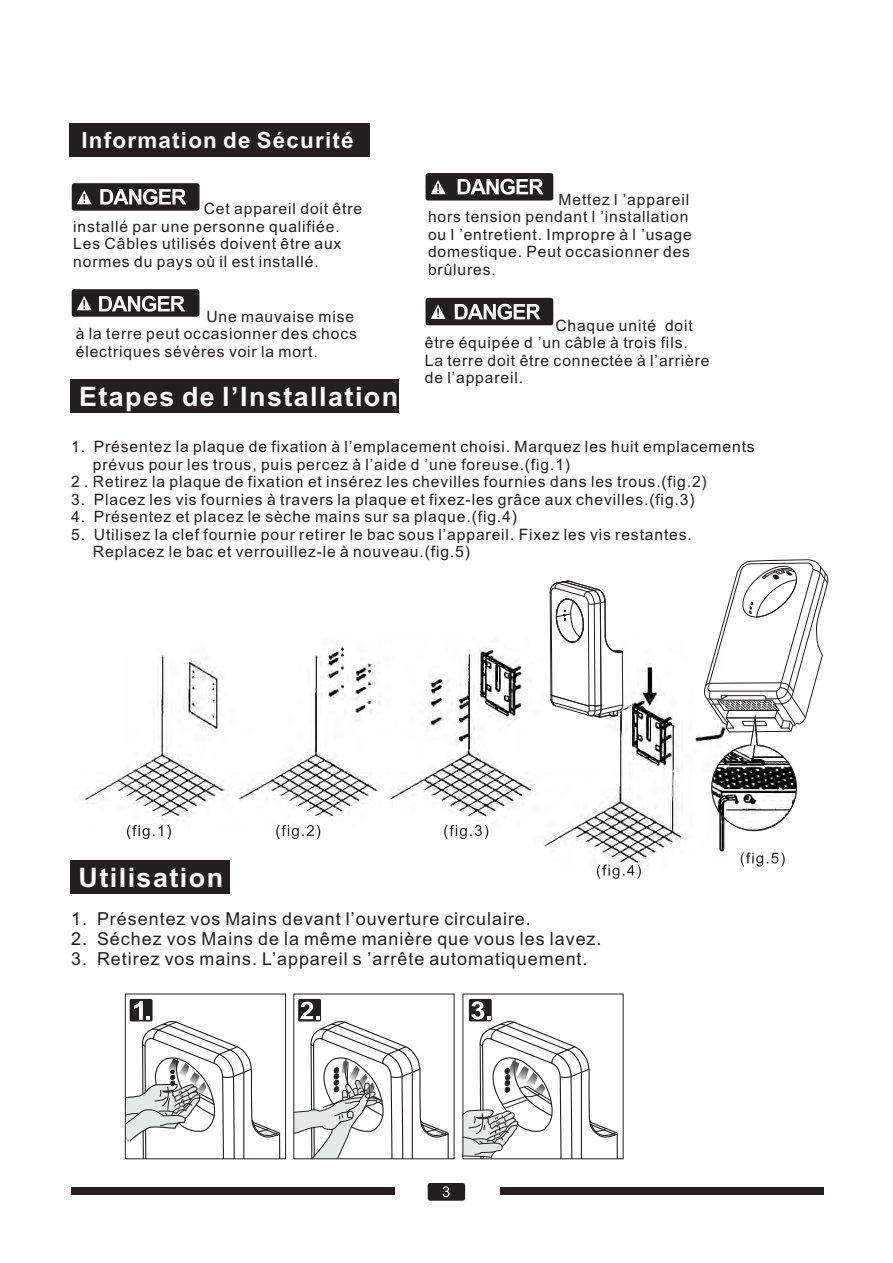
<style>
.page{position:relative;width:893px;height:1263px;background:#fff}
.page>*{position:absolute;margin:0;border:0;box-sizing:border-box;transform-origin:0 0}
.t1{font:700 26.85px "Arial";letter-spacing:.055em;color:#fff}
.t2{font:700 22.35px "Arial";letter-spacing:.055em;color:#fff}
.t3{font:17.85px "Arial";letter-spacing:.055em;color:#231f20}
.t4{font:15.6px/17.5px "Arial";letter-spacing:.055em;color:#231f20}
</style>
<div class="page">
<img style="left:81px;top:641px;width:623px;height:226px">
<svg style="left:294px;top:994px;width:156px;height:165px"></svg>
<svg style="left:463px;top:994px;width:156px;height:165px"></svg>
<svg style="left:125px;top:994px;width:156px;height:165px"></svg>
<div style="left:72px;top:183px;width:127px;height:28px;background:#231f20;border-radius:3px"></div>
<svg style="left:77px;top:190px;width:15px;height:14px"></svg>
<div style="left:69px;top:123px;width:301px;height:34px;background:#231f20"></div>
<div style="left:426px;top:173px;width:127px;height:28px;background:#231f20;border-radius:3px"></div>
<svg style="left:431px;top:180px;width:14px;height:14px"></svg>
<div style="left:425px;top:298px;width:128px;height:27px;background:#231f20;border-radius:3px"></div>
<svg style="left:431px;top:305px;width:14px;height:14px"></svg>
<div style="left:72px;top:289px;width:127px;height:28px;background:#231f20;border-radius:3px"></div>
<svg style="left:77px;top:296px;width:15px;height:14px"></svg>
<svg style="left:99px;top:296px;width:86px;height:16px"></svg>
<div style="left:70px;top:379px;width:328px;height:34px;background:#231f20"></div>
<svg style="left:127px;top:825px;width:44px;height:14px"></svg>
<svg style="left:276px;top:825px;width:44px;height:14px"></svg>
<svg style="left:597px;top:865px;width:44px;height:14px"></svg>
<div style="left:70px;top:860px;width:160px;height:34px;background:#231f20"></div>
<div style="left:71px;top:1187px;width:324px;height:7px;background:#231f20"></div>
<div style="left:500px;top:1187px;width:323px;height:7px;background:#231f20"></div>
<div style="left:428px;top:1183px;width:37px;height:18px;background:#231f20;border-radius:3px"></div>
<svg style="left:442px;top:1186px;width:7px;height:11px"></svg>
<svg style="left:549px;top:580px;width:75px;height:138px"></svg>
<svg style="left:704px;top:560px;width:124px;height:306px"></svg>
<svg style="left:444px;top:811px;width:44px;height:28px"></svg>
<svg style="left:100px;top:189px;width:86px;height:16px"></svg>
<svg style="left:455px;top:304px;width:86px;height:16px"></svg>
<svg style="left:458px;top:179px;width:86px;height:16px"></svg>
<h2 class="t2" style="left:82px;top:131px;width:274px">Information de Sécurité</h2>
<p class="t4" style="left:73px;top:202px;width:290px;text-indent:131px">Cet appareil doit être installé par une personne qualifiée.<br>Les Câbles utilisés doivent être aux normes du pays où il est installé.</p>
<p class="t4" style="left:428px;top:192px;width:265px;text-indent:131px">Mettez l ’appareil hors tension pendant l ’installation ou l ’entretient. Impropre à l ’usage domestique. Peut occasionner des brûlures.</p>
<p class="t4" style="left:76px;top:309px;width:283px;text-indent:131px">Une mauvaise mise à la terre peut occasionner des chocs électriques sévères voir la mort.</p>
<p class="t4" style="left:425px;top:318px;width:286px;text-indent:131px">Chaque unité doit être équipée d ’un câble à trois fils.<br>La terre doit être connectée à l’arrière de l’appareil.</p>
<h1 class="t1" style="left:79px;top:387px;width:321px">Etapes de l’Installation</h1>
<p class="t4" style="left:71px;top:439px;width:685px">1. Présentez la plaque de fixation à l’emplacement choisi. Marquez les huit emplacements</p>
<p class="t4" style="left:93px;top:457px;width:479px">prévus pour les trous, puis percez à l’aide d ’une foreuse.(fig.1)</p>
<p class="t4" style="left:71px;top:474px;width:637px">2 . Retirez la plaque de fixation et insérez les chevilles fournies dans les trous.(fig.2)</p>
<p class="t4" style="left:71px;top:492px;width:625px">3. Placez les vis fournies à travers la plaque et fixez-les grâce aux chevilles.(fig.3)</p>
<p class="t4" style="left:71px;top:509px;width:447px">4. Présentez et placez le sèche mains sur sa plaque.(fig.4)</p>
<p class="t4" style="left:93px;top:527px;width:600px;text-indent:-22px">5. Utilisez la clef fournie pour retirer le bac sous l’appareil. Fixez les vis restantes.<br>Replacez le bac et verrouillez-le à nouveau.(fig.5)</p>
<h1 class="t1" style="left:79px;top:867px;width:146px">Utilisation</h1>
<p class="t3" style="left:71px;top:912px;width:461px">1. Présentez vos Mains devant l’ouverture circulaire.</p>
<p class="t3" style="left:71px;top:932px;width:532px">2. Séchez vos Mains de la même manière que vous les lavez.</p>
<p class="t3" style="left:71px;top:952px;width:518px">3. Retirez vos mains. L’appareil s ’arrête automatiquement.</p>
</div>
